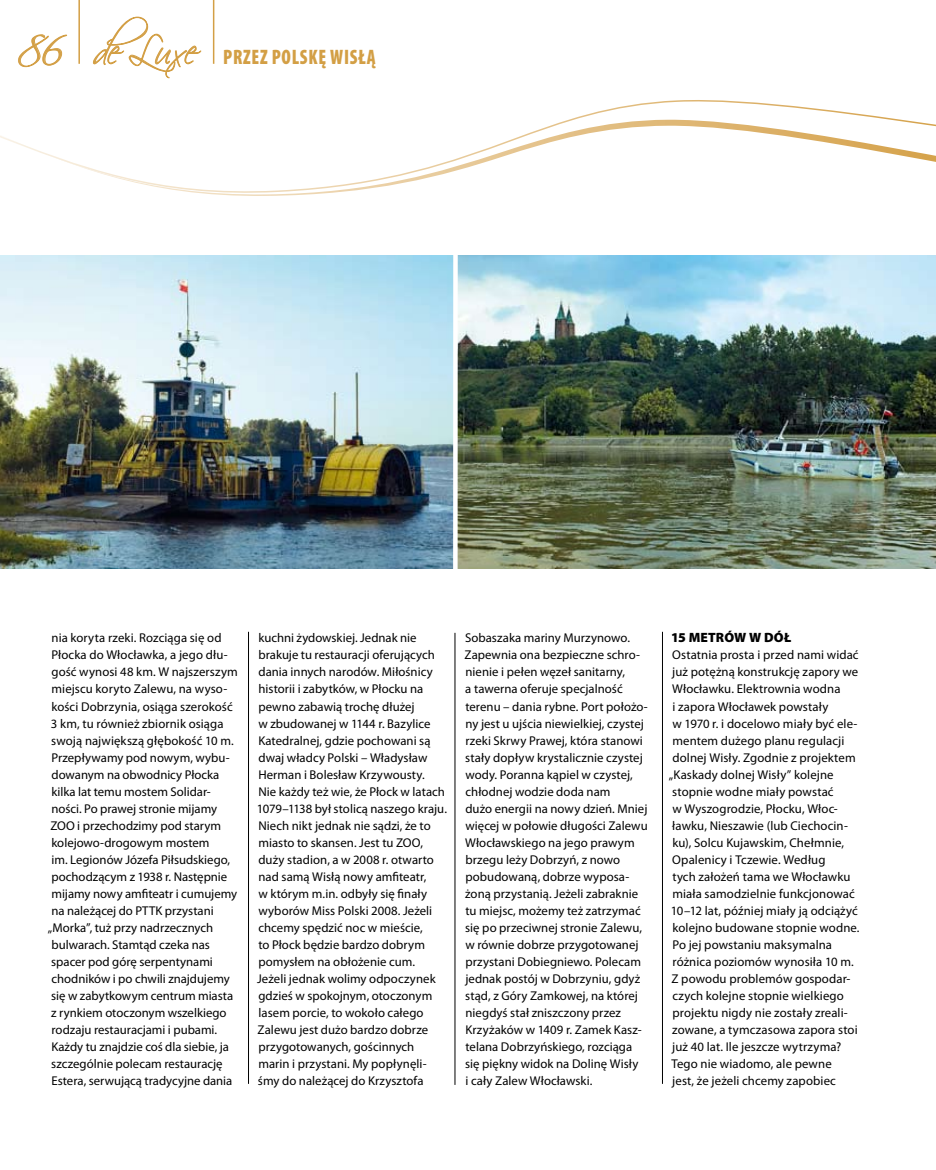
<style>
.page{position:relative;width:936px;height:1170px;background:#fff}
.page>*{position:absolute;margin:0;border:0;box-sizing:border-box;transform-origin:0 0}
.t1{font:900 condensed 21px "Myriad Pro";letter-spacing:.04em;color:#d39f45;scale:.9 1}
.t2{font:900 13.5px "Myriad Pro";letter-spacing:.01em;color:#000}
.t3{font:12.75px/17px "Myriad Pro";letter-spacing:.005em;color:#000}
.s1{font-family:"Scriptina";font-weight:400;font-stretch:normal;font-size:49.5px}
.s2{font-family:"Scriptina";font-weight:400;font-stretch:normal;font-size:40.5px}
</style>
<div class="page">
<svg style="left:24px;top:58px;width:872px;height:61px"></svg>
<svg style="left:0;top:119px;width:935px;height:77px"></svg>
<hr style="left:248px;top:631px;width:1px;height:452px;background:#000">
<hr style="left:454px;top:632px;width:1px;height:452px;background:#000">
<hr style="left:662px;top:631px;width:1px;height:452px;background:#000">
<hr style="left:78px;top:0;width:2px;height:64px;background:#d39f45">
<svg style="left:18px;top:34px;width:49px;height:33px"></svg>
<hr style="left:213px;top:0;width:1px;height:64px;background:#d39f45">
<svg style="left:93px;top:17px;width:108px;height:61px"></svg>
<img style="left:457px;top:255px;width:478px;height:313px">
<img style="left:0;top:255px;width:453px;height:313px">
<svg style="left:453px;top:255px;width:1px;height:314px"></svg>
<h1 class="t1" style="left:17px;top:43px;width:400px"><span class="s1">86</span> <span class="s2">de Luxe</span> PRZEZ POLSKĘ WISŁĄ</h1>
<p class="t3" style="left:48px;top:629px;width:191px">nia koryta rzeki. Rozciąga się od<br>Płocka do Włocławka, a jego dłu&shy;gość wynosi 48 km. W najszerszym miejscu koryto Zalewu, na wyso&shy;kości Dobrzynia, osiąga szerokość<br>3 km, tu również zbiornik osiąga swoją największą głębokość 10 m.<br>Przepływamy pod nowym, wybu&shy;dowanym na obwodnicy Płocka kilka lat temu mostem Solidar&shy;ności. Po prawej stronie mijamy<br>ZOO i przechodzimy pod starym kolejowo-drogowym mostem<br>im. Legionów Józefa Piłsudskiego, pochodzącym z 1938 r. Następnie mijamy nowy amfiteatr i cumujemy na należącej do PTTK przystani „Morka”, tuż przy nadrzecznych bulwarach. Stamtąd czeka nas spacer pod górę serpentynami chodników i po chwili znajdujemy się w zabytkowym centrum miasta z rynkiem otoczonym wszelkiego rodzaju restauracjami i pubami.<br>Każdy tu znajdzie coś dla siebie, ja szczególnie polecam restaurację<br>Estera, serwującą tradycyjne dania</p>
<p class="t3" style="left:257px;top:629px;width:191px">kuchni żydowskiej. Jednak nie brakuje tu restauracji oferujących dania innych narodów. Miłośnicy historii i zabytków, w Płocku na pewno zabawią trochę dłużej<br>w zbudowanej w 1144 r. Bazylice<br>Katedralnej, gdzie pochowani są dwaj władcy Polski – Władysław<br>Herman i Bolesław Krzywousty.<br>Nie każdy też wie, że Płock w latach<br>1079–1138 był stolicą naszego kraju.<br>Niech nikt jednak nie sądzi, że to miasto to skansen. Jest tu ZOO, duży stadion, a w 2008 r. otwarto nad samą Wisłą nowy amfiteatr,<br>w którym m.in. odbyły się finały wyborów Miss Polski 2008. Jeżeli chcemy spędzić noc w mieście,<br>to Płock będzie bardzo dobrym pomysłem na obłożenie cum.<br>Jeżeli jednak wolimy odpoczynek gdzieś w spokojnym, otoczonym lasem porcie, to wokoło całego<br>Zalewu jest dużo bardzo dobrze przygotowanych, gościnnych marin i przystani. My popłynęli&shy;śmy do należącej do Krzysztofa</p>
<p class="t3" style="left:464px;top:629px;width:185px">Sobaszaka mariny Murzynowo.<br>Zapewnia ona bezpieczne schro&shy;nienie i pełen węzeł sanitarny,<br>a tawerna oferuje specjalność terenu – dania rybne. Port położo&shy;ny jest u ujścia niewielkiej, czystej rzeki Skrwy Prawej, która stanowi stały dopływ krystalicznie czystej wody. Poranna kąpiel w czystej, chłodnej wodzie doda nam<br>dużo energii na nowy dzień. Mniej więcej w połowie długości Zalewu<br>Włocławskiego na jego prawym brzegu leży Dobrzyń, z nowo pobudowaną, dobrze wyposa&shy;żoną przystanią. Jeżeli zabraknie tu miejsc, możemy też zatrzymać się po przeciwnej stronie Zalewu, w równie dobrze przygotowanej przystani Dobiegniewo. Polecam jednak postój w Dobrzyniu, gdyż stąd, z Góry Zamkowej, na której niegdyś stał zniszczony przez<br>Krzyżaków w 1409 r. Zamek Kasz&shy;telana Dobrzyńskiego, rozciąga się piękny widok na Dolinę Wisły<br>i cały Zalew Włocławski.</p>
<p class="t2" style="left:671px;top:628px;width:122px">15 METRÓW W DÓŁ</p>
<p class="t3" style="left:668px;top:646px;width:192px">Ostatnia prosta i przed nami widać już potężną konstrukcję zapory we<br>Włocławku. Elektrownia wodna<br>i zapora Włocławek powstały<br>w 1970 r. i docelowo miały być ele&shy;mentem dużego planu regulacji dolnej Wisły. Zgodnie z projektem „Kaskady dolnej Wisły” kolejne stopnie wodne miały powstać<br>w Wyszogrodzie, Płocku, Włoc&shy;ławku, Nieszawie (lub Ciechocin&shy;ku), Solcu Kujawskim, Chełmnie,<br>Opalenicy i Tczewie. Według<br>tych założeń tama we Włocławku miała samodzielnie funkcjonować<br>10–12 lat, później miały ją odciążyć kolejno budowane stopnie wodne.<br>Po jej powstaniu maksymalna różnica poziomów wynosiła 10 m.<br>Z powodu problemów gospodar&shy;czych kolejne stopnie wielkiego projektu nigdy nie zostały zreali&shy;zowane, a tymczasowa zapora stoi już 40 lat. Ile jeszcze wytrzyma?<br>Tego nie wiadomo, ale pewne<br>jest, że jeżeli chcemy zapobiec</p>
</div>
